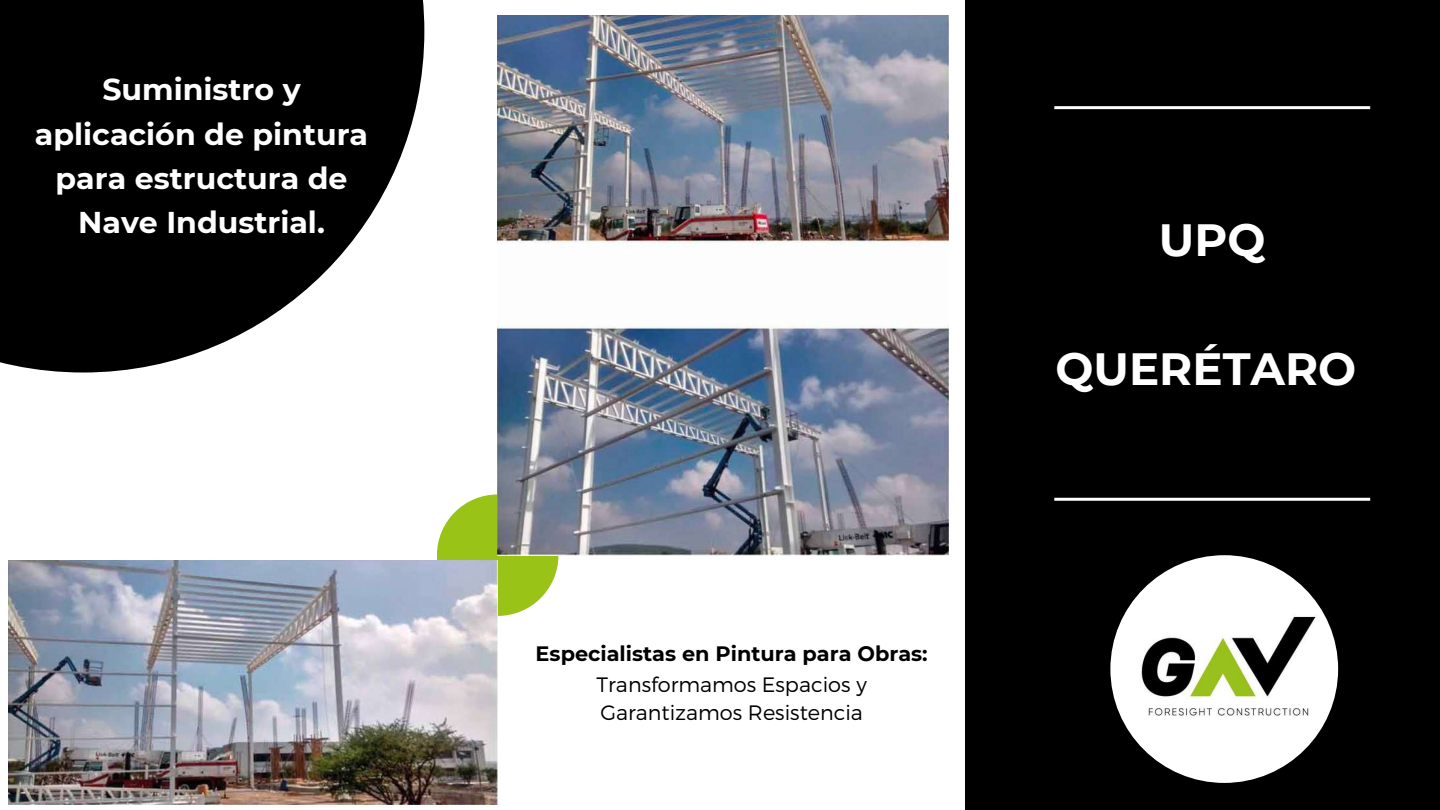
<style>
.page{position:relative;width:1440px;height:810px;background:#fff}
.page>*{position:absolute;margin:0;border:0;box-sizing:border-box;transform-origin:0 0}
.t1{font:700 45.1px "Montserrat";color:#fff}
.t2{font:700 30px/44.2px "Montserrat";color:#fff;text-align:center}
.t3{font:300 20.8px/28.6px "Montserrat";color:#000}
.t4{font:700 20.8px "Montserrat";color:#000}
</style>
<div class="page">
<div style="left:966px;top:0;width:474px;height:810px;background:#000"></div>
<div style="left:437px;top:494px;width:121px;height:122px;background:#99c317;border-radius:50%"></div>
<img style="left:497px;top:16px;width:452px;height:539px">
<img style="left:8px;top:560px;width:490px;height:244px">
<hr style="left:1054px;top:106px;width:316px;height:3px;background:#fdfdfd">
<hr style="left:1054px;top:498px;width:316px;height:3px;background:#fdfdfd">
<svg style="left:0;top:0;width:424px;height:373px;fill:#000"></svg>
<img style="left:1110px;top:555px;width:228px;height:228px;border-radius:50%">
<p class="t2" style="left:35px;top:68px;width:335px">Suministro y aplicación de pintura para estructura de<br>Nave Industrial.</p>
<p class="t4" style="left:536px;top:641px;width:394px">Especialistas en Pintura para Obras:</p>
<p class="t3" style="left:597px;top:669px;width:272px">Transformamos Espacios y<br>Garantizamos Resistencia</p>
<h1 class="t1" style="left:1159px;top:213px;width:108px">UPQ</h1>
<h1 class="t1" style="left:1055px;top:342px;width:302px">QUERÉTARO</h1>
</div>
